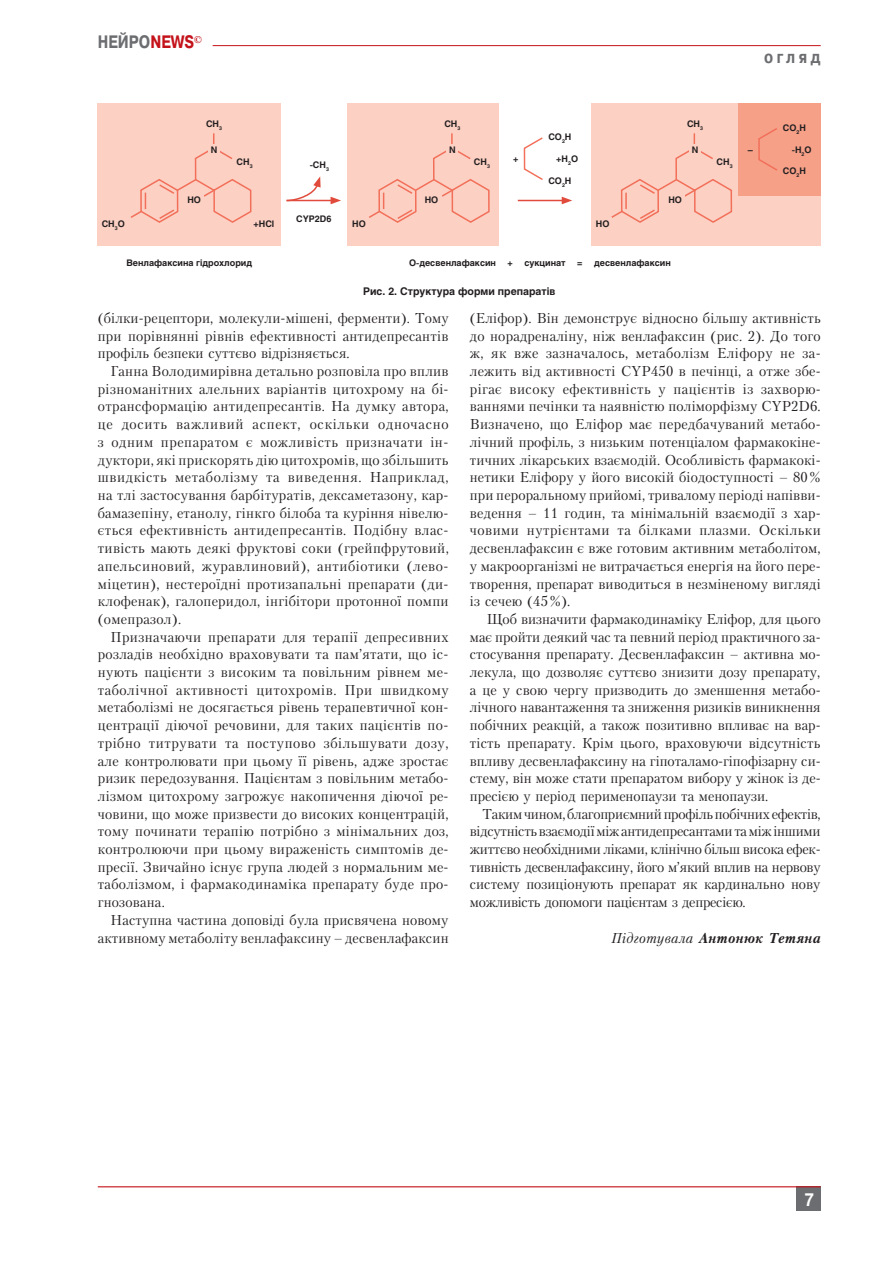
<style>
.page{position:relative;width:893px;height:1263px;background:#fff}
.page>*{position:absolute;margin:0;border:0;box-sizing:border-box;transform-origin:0 0}
.t1{font:700 18px "Pragmatica C";color:#6c6d70;scale:.8 1}
.t2{font:700 18px "Helios C";color:#fff;scale:.9 1}
.body{font:14.25px/17.7px "Petersburg C";letter-spacing:.01em;color:#231f20;text-align:justify}
.body_podpis_1{font:italic 700 14.25px "Petersburg C";letter-spacing:.03em;color:#231f20}
.ris_Zag{font:700 10.5px "Helios C";color:#231f20}
.ris_graf_6{font:700 9px "Helios C";color:#231f20}
.s1{color:#c4121a}
.s2{font-weight:400}
</style>
<div class="page">
<div style="left:796px;top:1186px;width:24px;height:24px;background:#6c6d70"></div>
<hr style="left:98px;top:1186px;width:723px;height:1px;background:#c4121a">
<hr style="left:213px;top:45px;width:608px;height:1px;background:#c4121a">
<div style="left:98px;top:103px;width:183px;height:143px;background:#fcd0c3"></div>
<div style="left:591px;top:103px;width:230px;height:143px;background:#fcd0c3"></div>
<svg style="left:130px;top:133px;width:122px;height:90px"></svg>
<div style="left:208px;top:144px;width:12px;height:11px;background:#fcd0c3"></div>
<div style="left:234px;top:156px;width:21px;height:11px;background:#fcd0c3"></div>
<div style="left:185px;top:194px;width:18px;height:12px;background:#fcd0c3"></div>
<div style="left:251px;top:218px;width:26px;height:11px;background:#fcd0c3"></div>
<div style="left:347px;top:103px;width:152px;height:143px;background:#fcd0c3"></div>
<svg style="left:369px;top:133px;width:121px;height:90px"></svg>
<div style="left:447px;top:144px;width:11px;height:11px;background:#fcd0c3"></div>
<div style="left:472px;top:156px;width:20px;height:11px;background:#fcd0c3"></div>
<div style="left:422px;top:194px;width:19px;height:12px;background:#fcd0c3"></div>
<svg style="left:611px;top:133px;width:122px;height:90px"></svg>
<div style="left:689px;top:144px;width:12px;height:11px;background:#fcd0c3"></div>
<div style="left:714px;top:156px;width:21px;height:11px;background:#fcd0c3"></div>
<div style="left:594px;top:218px;width:18px;height:11px;background:#fcd0c3"></div>
<div style="left:666px;top:194px;width:19px;height:12px;background:#fcd0c3"></div>
<div style="left:738px;top:103px;width:83px;height:92px;background:#f6a088"></div>
<svg style="left:758px;top:128px;width:19px;height:43px"></svg>
<svg style="left:523px;top:137px;width:20px;height:43px"></svg>
<hr style="left:518px;top:200px;width:46px;height:1px;background:#e14b3b">
<svg style="left:562px;top:197px;width:10px;height:7px"></svg>
<hr style="left:287px;top:200px;width:46px;height:1px;background:#e14b3b">
<svg style="left:331px;top:197px;width:10px;height:7px"></svg>
<svg style="left:286px;top:176px;width:35px;height:26px"></svg>
<p class="t1" style="left:98px;top:32px;width:132px">НЕЙРО<span class="s1">NEWS</span><sup>©</sup></p>
<p class="t1" style="left:764px;top:47px;width:72px">огляд</p>
<p class="ris_graf_6" style="left:102px;top:218px;width:25px">CH<sub>3</sub>O</p>
<p class="ris_graf_6" style="left:206px;top:119px;width:18px">CH<sub>3</sub></p>
<p class="ris_graf_6" style="left:211px;top:145px;width:8px">N</p>
<p class="ris_graf_6" style="left:187px;top:195px;width:15px">HO</p>
<p class="ris_graf_6" style="left:237px;top:157px;width:18px">CH<sub>3</sub></p>
<p class="ris_graf_6" style="left:253px;top:218px;width:22px">+HCl</p>
<p class="ris_graf_6" style="left:310px;top:160px;width:21px">-CH<sub>3</sub></p>
<p class="ris_graf_6" style="left:296px;top:213px;width:37px">CYP2D6</p>
<p class="ris_graf_6" style="left:352px;top:218px;width:15px">HO</p>
<p class="ris_graf_6" style="left:444px;top:119px;width:18px">CH<sub>3</sub></p>
<p class="ris_graf_6" style="left:449px;top:145px;width:8px">N</p>
<p class="ris_graf_6" style="left:425px;top:195px;width:15px">HO</p>
<p class="ris_graf_6" style="left:474px;top:157px;width:18px">CH<sub>3</sub></p>
<p class="ris_graf_6" style="left:548px;top:132px;width:25px">CO<sub>2</sub>H</p>
<p class="ris_graf_6" style="left:548px;top:175px;width:25px">CO<sub>2</sub>H</p>
<p class="ris_graf_6" style="left:513px;top:154px;width:7px">+</p>
<p class="ris_graf_6" style="left:556px;top:154px;width:23px">+H<sub>2</sub>O</p>
<p class="ris_graf_6" style="left:596px;top:218px;width:15px">HO</p>
<p class="ris_graf_6" style="left:687px;top:119px;width:18px">CH<sub>3</sub></p>
<p class="ris_graf_6" style="left:692px;top:145px;width:8px">N</p>
<p class="ris_graf_6" style="left:668px;top:195px;width:15px">HO</p>
<p class="ris_graf_6" style="left:126px;top:257px;width:127px">Венлафаксина гідрохлорид</p>
<p class="ris_graf_6" style="left:409px;top:257px;width:89px">О-десвенлафаксин</p>
<p class="ris_graf_6" style="left:508px;top:257px;width:7px">+</p>
<p class="ris_graf_6" style="left:524px;top:257px;width:43px">сукцинат</p>
<p class="ris_graf_6" style="left:577px;top:257px;width:7px">=</p>
<p class="ris_graf_6" style="left:594px;top:257px;width:78px">десвенлафаксин</p>
<p class="ris_Zag" style="left:363px;top:285px;width:194px">Рис. 2. Структура форми препаратів</p>
<p class="ris_graf_6" style="left:717px;top:157px;width:18px">CH<sub>3</sub></p>
<p class="ris_graf_6" style="left:783px;top:122px;width:25px">CO<sub>2</sub>H</p>
<p class="ris_graf_6" style="left:783px;top:166px;width:25px">CO<sub>2</sub>H</p>
<p class="ris_graf_6" style="left:748px;top:144px;width:7px">–</p>
<p class="ris_graf_6" style="left:792px;top:144px;width:21px">-H<sub>2</sub>O</p>
<p class="body" style="left:98px;top:309px;width:352px">(білки-рецептори, молекули-мішені, ферменти). Тому при порівнянні рівнів ефективності антидепресантів профіль безпеки суттєво відрізняється.</p>
<p class="body" style="left:98px;top:362px;width:352px;text-indent:13px">Ганна Володимирівна детально розповіла про вплив різноманітних алельних варіантів цитохрому на бі&shy;отрансформацію антидепресантів. На думку автора, це досить важливий аспект, оскільки одночасно з одним препаратом є можливість призначати ін&shy;дуктори, які прискорять дію цитохромів, що збільшить швидкість метаболізму та виведення. Наприклад, на тлі застосування барбітуратів, дексаметазону, кар&shy;бамазепіну, етанолу, гінкго білоба та куріння нівелю&shy;ється ефективність антидепресантів. Подібну влас&shy;тивість мають деякі фруктові соки (грейпфрутовий, апельсиновий, журавлиновий), антибіотики (лево&shy;міцетин), нестероїдні протизапальні препарати (ди&shy;клофенак), галоперидол, інгібітори протонної помпи (омепразол).</p>
<p class="body" style="left:98px;top:628px;width:352px;text-indent:13px">Призначаючи препарати для терапії депресивних розладів необхідно враховувати та пам’ятати, що іс&shy;нують пацієнти з високим та повільним рівнем ме&shy;таболічної активності цитохромів. При швидкому метаболізмі не досягається рівень терапевтичної кон&shy;центрації діючої речовини, для таких пацієнтів по&shy;трібно титрувати та поступово збільшувати дозу, але контролювати при цьому її рівень, адже зростає ризик передозування. Пацієнтам з повільним метабо&shy;лізмом цитохрому загрожує накопичення діючої ре&shy;човини, що може призвести до високих концентрацій, тому починати терапію потрібно з мінімальних доз, контролюючи при цьому вираженість симптомів де&shy;пресії. Звичайно існує група людей з нормальним ме&shy;таболізмом, і фармакодинаміка препарату буде про&shy;гнозована.</p>
<p class="body" style="left:98px;top:911px;width:352px;text-align:right">Наступна частина доповіді була присвячена новому активному метаболіту венлафаксину – десвенлафаксин</p>
<p class="body" style="left:470px;top:309px;width:352px">(Еліфор). Він демонструє відносно більшу активність до норадреналіну, ніж венлафаксин (рис. 2). До того ж, як вже зазначалось, метаболізм Еліфору не за&shy;лежить від активності CYP450 в печінці, а отже збе&shy;рігає високу ефективність у пацієнтів із захворю&shy;ваннями печінки та наявністю поліморфізму CYP2D6.<br>Визначено, що Еліфор має передбачуваний метабо&shy;лічний профіль, з низьким потенціалом фармакокіне&shy;тичних лікарських взаємодій. Особливість фармакокі&shy;нетики Еліфору у його високій біодоступності – 80 % при пероральному прийомі, тривалому періоді напівви&shy;ведення – 11 годин, та мінімальній взаємодії з хар&shy;човими нутрієнтами та білками плазми. Оскільки десвенлафаксин є вже готовим активним метаболітом, у макроорганізмі не витрачається енергія на його пере&shy;творення, препарат виводиться в незміненому вигляді із сечею (45 %).</p>
<p class="body" style="left:470px;top:610px;width:352px;text-indent:17px">Щоб визначити фармакодинаміку Еліфор, для цього має пройти деякий час та певний період практичного за&shy;стосування препарату. Десвенлафаксин – активна мо&shy;лекула, що дозволяє суттєво знизити дозу препарату, а це у свою чергу призводить до зменшення метабо&shy;лічного навантаження та зниження ризиків виникнення побічних реакцій, а також позитивно впливає на вар&shy;тість препарату. Крім цього, враховуючи відсутність впливу десвенлафаксину на гіпоталамо-гіпофізарну си&shy;стему, він може стати препаратом вибору у жінок із де&shy;пресією у період перименопаузи та менопаузи.</p>
<p class="body" style="left:470px;top:805px;width:352px;text-indent:13px">Таким чином, благоприємний профіль побічних ефектів, відсутність взаємодії між антидепресантами та між іншими життєво необхідними ліками, клінічно більш висока ефек&shy;тивність десвенлафаксину, його м’який вплив на нервову систему позиціонують препарат як кардинально нову можливість допомоги пацієнтам з депресією.</p>
<p class="body_podpis_1" style="left:611px;top:929px;width:211px"><span class="s2">Підготувала</span> Антонюк Тетяна</p>
<p class="t2" style="left:805px;top:1189px;width:12px">7</p>
</div>
